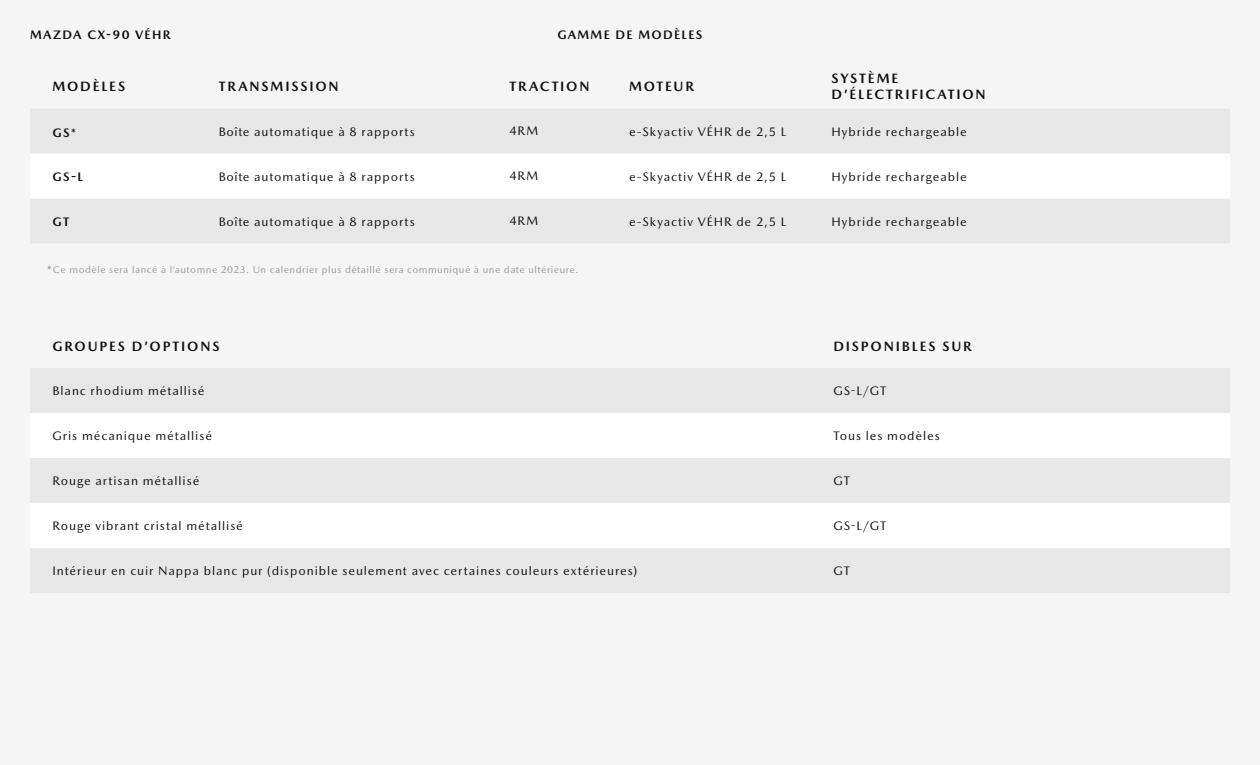
<style>
.page{position:relative;width:1260px;height:765px;background:#f5f5f5}
.page>*{position:absolute;margin:0;border:0;box-sizing:border-box;transform-origin:0 0}
.t1{font:700 13.75px/16.2px "Mazda Type";letter-spacing:.13em;color:#101010}
.t2{font:12.5px "Mazda Type";letter-spacing:.07em;color:#101010}
.t3{font:700 12.5px "Mazda Type";letter-spacing:.1em;color:#101010}
.t4{font:10px "Mazda Type";letter-spacing:.05em;color:#999}
.s1{font-weight:400;font-size:15px}
.s2{font-size:15px}
</style>
<div class="page">
<div style="left:30px;top:109px;width:1200px;height:134px;background:#e7e7e7"></div>
<div style="left:30px;top:154px;width:1200px;height:45px;background:#fff"></div>
<div style="left:30px;top:368px;width:1200px;height:225px;background:#e7e7e7"></div>
<svg style="left:30px;top:413px;width:1200px;height:135px;fill:#fff"></svg>
<p class="t3" style="left:30px;top:27px;width:142px">MAZDA CX-90 VÉHR</p>
<p class="t1" style="left:52px;top:78px;width:74px">MODÈLES</p>
<p class="t1" style="left:219px;top:78px;width:122px">TRANSMISSION</p>
<p class="t1" style="left:509px;top:78px;width:82px">TRACTION</p>
<p class="t1" style="left:629px;top:78px;width:66px">MOTEUR</p>
<p class="t1" style="left:832px;top:70px;width:156px">SYSTÈME<br>D’ÉLECTRIFICATION</p>
<p class="t3" style="left:52px;top:125px;width:25px">GS<span class="s1">*</span></p>
<p class="t2" style="left:219px;top:124px;width:198px">Boîte automatique à 8 rapports</p>
<p class="t2" style="left:509px;top:123px;width:30px">4RM</p>
<p class="t2" style="left:629px;top:124px;width:159px">e-Skyactiv VÉHR de 2,5 L</p>
<p class="t2" style="left:832px;top:124px;width:137px">Hybride rechargeable</p>
<p class="t3" style="left:52px;top:169px;width:32px">GS-L</p>
<p class="t2" style="left:219px;top:169px;width:198px">Boîte automatique à 8 rapports</p>
<p class="t2" style="left:509px;top:168px;width:30px">4RM</p>
<p class="t2" style="left:629px;top:169px;width:159px">e-Skyactiv VÉHR de 2,5 L</p>
<p class="t2" style="left:832px;top:169px;width:137px">Hybride rechargeable</p>
<p class="t3" style="left:52px;top:214px;width:18px">GT</p>
<p class="t2" style="left:219px;top:214px;width:198px">Boîte automatique à 8 rapports</p>
<p class="t2" style="left:509px;top:213px;width:30px">4RM</p>
<p class="t2" style="left:629px;top:214px;width:159px">e-Skyactiv VÉHR de 2,5 L</p>
<p class="t2" style="left:832px;top:214px;width:137px">Hybride rechargeable</p>
<p class="t3" style="left:558px;top:27px;width:146px">GAMME DE MODÈLES</p>
<p class="t4" style="left:47px;top:264px;width:533px"><span class="s2">*</span>Ce modèle sera lancé à l’automne 2023. Un calendrier plus détaillé sera communiqué à une date ultérieure.</p>
<p class="t1" style="left:52px;top:338px;width:169px">GROUPES D’OPTIONS</p>
<p class="t1" style="left:833px;top:338px;width:140px">DISPONIBLES SUR</p>
<p class="t2" style="left:52px;top:384px;width:154px">Blanc rhodium métallisé</p>
<p class="t2" style="left:833px;top:384px;width:54px">GS-L/GT</p>
<p class="t2" style="left:52px;top:429px;width:161px">Gris mécanique métallisé</p>
<p class="t2" style="left:833px;top:429px;width:108px">Tous les modèles</p>
<p class="t2" style="left:52px;top:474px;width:148px">Rouge artisan métallisé</p>
<p class="t2" style="left:833px;top:474px;width:18px">GT</p>
<p class="t2" style="left:52px;top:519px;width:192px">Rouge vibrant cristal métallisé</p>
<p class="t2" style="left:833px;top:519px;width:54px">GS-L/GT</p>
<p class="t2" style="left:52px;top:564px;width:586px">Intérieur en cuir Nappa blanc pur (disponible seulement avec certaines couleurs extérieures)</p>
<p class="t2" style="left:833px;top:564px;width:18px">GT</p>
</div>
